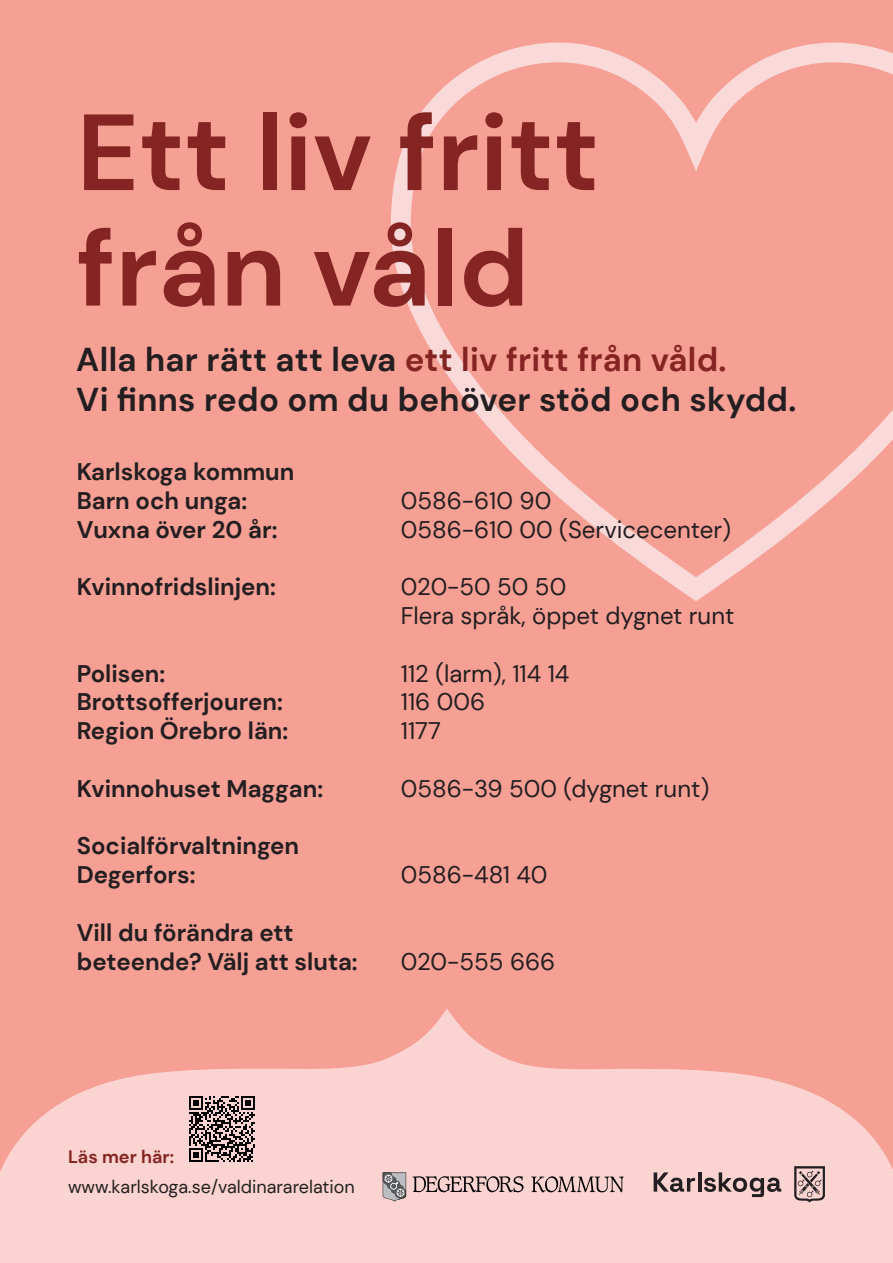
<style>
.page{position:relative;width:893px;height:1263px;background:#f69f94}
.page>*{position:absolute;margin:0;border:0;box-sizing:border-box;transform-origin:0 0}
.t1{font:700 108px "DM Sans";color:#842523}
.t2{font:700 33px "DM Sans";letter-spacing:.01em;color:#842523}
.t3{font:700 33px "DM Sans";letter-spacing:.01em;color:#231f20}
.t4{font:700 24px/28.8px "DM Sans";color:#231f20}
.t5{font:24px "DM Sans";color:#231f20}
.t6{font:18px "DM Sans";color:#231f20}
.t7{font:700 18px "DM Sans";color:#842523}
.s1{color:#231f20}
</style>
<div class="page">
<svg style="left:0;top:1008px;width:893px;height:255px;fill:#fbd3d0"></svg>
<svg style="left:794px;top:1166px;width:31px;height:37px"></svg>
<svg style="left:654px;top:1172px;width:41px;height:20px"></svg>
<hr style="left:698px;top:1172px;width:3px;height:19px;background:#231f20">
<svg style="left:704px;top:1172px;width:77px;height:25px;background:#b39795"></svg>
<svg style="left:412px;top:1176px;width:112px;height:16px;background:#ac908e"></svg>
<svg style="left:531px;top:1176px;width:93px;height:16px"></svg>
<svg style="left:383px;top:1172px;width:23px;height:29px"></svg>
<svg style="left:390px;top:42px;width:503px;height:559px"></svg>
<div style="left:188px;top:1095px;width:69px;height:69px;background:#fbd3d0"></div>
<svg style="left:189px;top:1096px;width:66px;height:66px"></svg>
<p class="t1" style="left:77px;top:85px;width:524px">Ett liv fritt</p>
<p class="t1" style="left:77px;top:200px;width:454px">från våld</p>
<p class="t2" style="left:76px;top:339px;width:652px"><span class="s1">Alla har rätt att leva</span> ett liv fritt från våld.</p>
<p class="t3" style="left:76px;top:378px;width:721px">Vi finns redo om du behöver stöd och skydd.</p>
<p class="t4" style="left:77px;top:457px;width:219px">Karlskoga kommun<br>Barn och unga:</p>
<p class="t5" style="left:401px;top:485px;width:152px">0586-610 90</p>
<p class="t4" style="left:77px;top:515px;width:202px">Vuxna över 20 år:</p>
<p class="t5" style="left:401px;top:514px;width:332px">0586-610 00 (Servicecenter)</p>
<p class="t4" style="left:77px;top:572px;width:201px">Kvinnofridslinjen:</p>
<p class="t5" style="left:401px;top:572px;width:167px">020-50 50 50</p>
<p class="t5" style="left:401px;top:601px;width:335px">Flera språk, öppet dygnet runt</p>
<p class="t4" style="left:77px;top:659px;width:90px">Polisen:</p>
<p class="t5" style="left:401px;top:658px;width:170px">112 (larm), 114 14</p>
<p class="t4" style="left:77px;top:687px;width:208px">Brottsofferjouren:</p>
<p class="t5" style="left:401px;top:687px;width:86px">116 006</p>
<p class="t4" style="left:77px;top:716px;width:213px">Region Örebro län:</p>
<p class="t5" style="left:401px;top:716px;width:42px">1177</p>
<p class="t4" style="left:77px;top:774px;width:248px">Kvinnohuset Maggan:</p>
<p class="t5" style="left:401px;top:773px;width:310px">0586-39 500 (dygnet runt)</p>
<p class="t4" style="left:77px;top:831px;width:224px">Socialförvaltningen<br>Degerfors:</p>
<p class="t5" style="left:401px;top:860px;width:148px">0586-481 40</p>
<p class="t4" style="left:77px;top:918px;width:218px">Vill du förändra ett</p>
<p class="t4" style="left:77px;top:947px;width:282px">beteende? Välj att sluta:</p>
<p class="t5" style="left:401px;top:946px;width:156px">020-555 666</p>
<p class="t7" style="left:68px;top:1145px;width:108px">Läs mer här:</p>
<p class="t6" style="left:68px;top:1175px;width:288px">www.karlskoga.se/valdinararelation</p>
</div>
